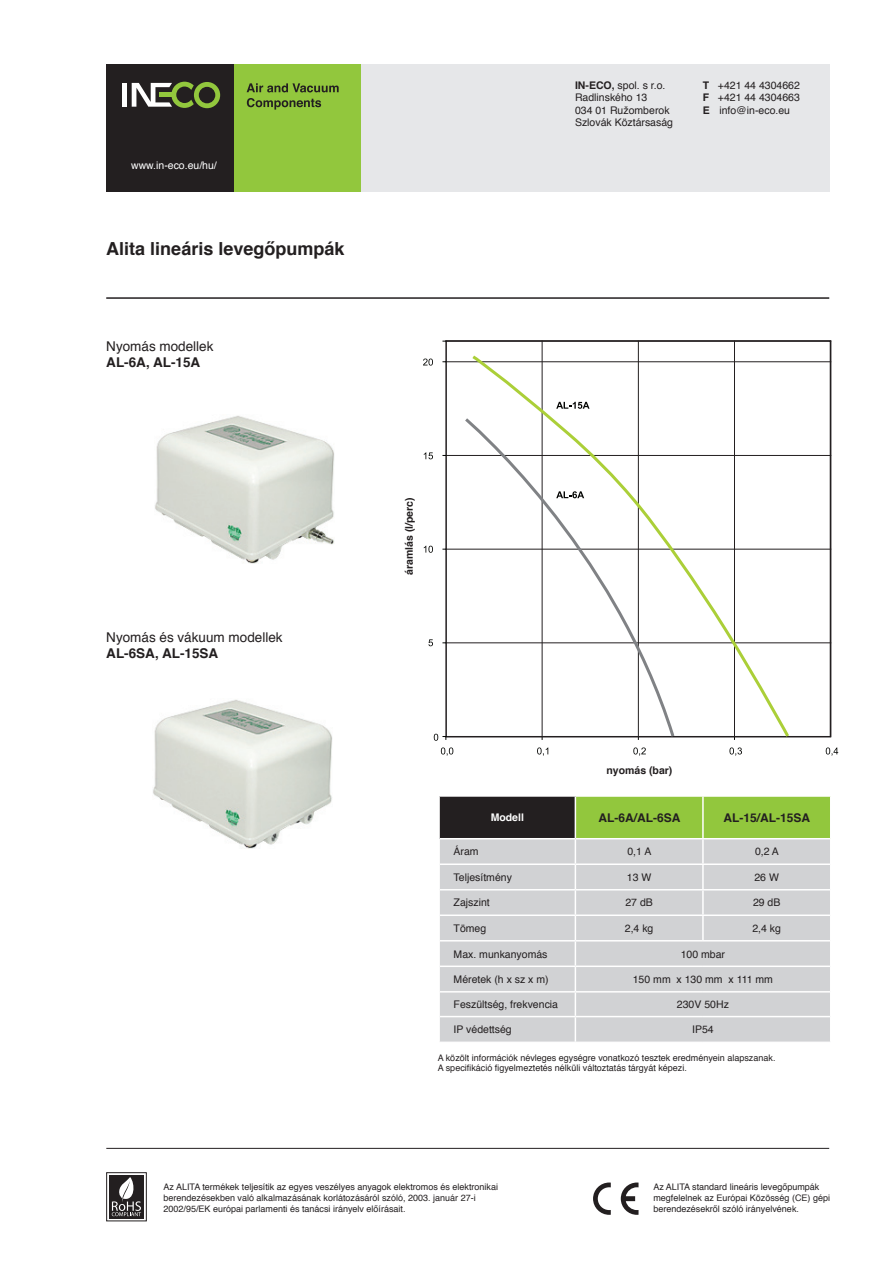
<style>
.page{position:relative;width:893px;height:1263px;background:#fff}
.page>*{position:absolute;margin:0;border:0;box-sizing:border-box;transform-origin:0 0}
.t1{font:700 18px "Helvetica";color:#231f20}
.t2{font:13.5px "Helvetica";color:#231f20}
.t3{font:700 13.5px "Helvetica";color:#231f20}
.t4{font:700 12px "Helvetica";color:#231f20}
.t5{font:10.5px "Helvetica";color:#231f20}
.t6{font:700 10.5px "Helvetica";color:#231f20}
.t7{font:10.5px "Helvetica";color:#fff}
.t8{font:700 10.5px "Helvetica";color:#fff}
.t9{font:9px/10.8px "Helvetica";color:#231f20}
.s1{font-weight:700}
</style>
<div class="page">
<div style="left:106px;top:1172px;width:41px;height:49px;border:1px solid #231f20"></div>
<div style="left:109px;top:1175px;width:35px;height:43px;background:#231f20"></div>
<svg style="left:112px;top:1177px;width:29px;height:39px"></svg>
<svg style="left:593px;top:1182px;width:18px;height:33px"></svg>
<svg style="left:621px;top:1182px;width:17px;height:33px"></svg>
<hr style="left:106px;top:1148px;width:723px;height:1px;background:#231f20">
<div style="left:319px;top:64px;width:510px;height:127px;background:#e6e7e9"></div>
<div style="left:234px;top:64px;width:127px;height:127px;background:#92c73d"></div>
<svg style="left:247px;top:98px;width:74px;height:12px"></svg>
<svg style="left:247px;top:83px;width:92px;height:9px"></svg>
<div style="left:106px;top:64px;width:128px;height:127px;background:#231f20"></div>
<div style="left:122px;top:83px;width:5px;height:24px;background:#fff"></div>
<svg style="left:132px;top:82px;width:88px;height:26px"></svg>
<hr style="left:106px;top:298px;width:723px;height:1px;background:#231f20">
<img style="left:155px;top:415px;width:179px;height:148px">
<img style="left:153px;top:699px;width:180px;height:149px">
<svg style="left:439px;top:796px;width:392px;height:246px;background:#c5cbbe"></svg>
<hr style="left:446px;top:643px;width:385px;height:1px;background:#231f20">
<hr style="left:446px;top:549px;width:385px;height:1px;background:#231f20">
<hr style="left:446px;top:455px;width:385px;height:1px;background:#231f20">
<hr style="left:446px;top:361px;width:385px;height:1px;background:#231f20">
<div style="left:445px;top:340px;width:386px;height:397px;border:2px solid #231f20"></div>
<hr style="left:542px;top:341px;width:1px;height:395px;background:#231f20">
<hr style="left:638px;top:341px;width:1px;height:395px;background:#231f20">
<hr style="left:734px;top:341px;width:1px;height:395px;background:#231f20">
<hr style="left:830px;top:341px;width:1px;height:395px;background:#231f20">
<svg style="left:434px;top:734px;width:13px;height:7px"></svg>
<svg style="left:428px;top:639px;width:5px;height:7px"></svg>
<svg style="left:424px;top:546px;width:9px;height:7px"></svg>
<svg style="left:424px;top:452px;width:9px;height:7px"></svg>
<svg style="left:423px;top:359px;width:10px;height:7px"></svg>
<svg style="left:441px;top:747px;width:12px;height:9px"></svg>
<svg style="left:537px;top:747px;width:11px;height:9px"></svg>
<svg style="left:633px;top:747px;width:13px;height:9px"></svg>
<svg style="left:729px;top:747px;width:13px;height:9px"></svg>
<svg style="left:826px;top:747px;width:12px;height:9px"></svg>
<svg style="left:470px;top:354px;width:321px;height:385px"></svg>
<svg style="left:463px;top:416px;width:214px;height:324px"></svg>
<p class="t7" style="left:131px;top:158px;width:87px">www.in-eco.eu/hu/</p>
<p class="t1" style="left:106px;top:234px;width:240px">Alita lineáris levegőpumpák</p>
<p class="t2" style="left:106px;top:336px;width:109px">Nyomás modellek</p>
<p class="t3" style="left:106px;top:351px;width:96px">AL-6A, AL-15A</p>
<p class="t2" style="left:106px;top:627px;width:178px">Nyomás és vákuum modellek</p>
<p class="t3" style="left:106px;top:643px;width:114px">AL-6SA, AL-15SA</p>
<p class="t5" style="left:575px;top:77px;width:92px"><span class="s1">IN-ECO,</span> spol. s r.o.</p>
<p class="t5" style="left:575px;top:89px;width:74px">Radlinského 13</p>
<p class="t5" style="left:575px;top:102px;width:96px">034 01 Ružomberok</p>
<p class="t5" style="left:575px;top:115px;width:100px">Szlovák Köztársaság</p>
<p class="t5" style="left:703px;top:77px;width:99px"><span class="s1">T</span> +421 44 4304662</p>
<p class="t5" style="left:703px;top:89px;width:99px"><span class="s1">F</span> +421 44 4304663</p>
<p class="t5" style="left:703px;top:102px;width:89px"><span class="s1">E</span> info@in-eco.eu</p>
<p class="t6" style="left:401px;top:575px;width:79px;rotate:-90deg">áramlás (l/perc)</p>
<p class="t6" style="left:606px;top:762px;width:67px">nyomás (bar)</p>
<p class="t8" style="left:491px;top:809px;width:35px">Modell</p>
<p class="t4" style="left:598px;top:808px;width:83px">AL-6A/AL-6SA</p>
<p class="t4" style="left:724px;top:808px;width:88px">AL-15/AL-15SA</p>
<p class="t5" style="left:454px;top:844px;width:27px">Áram</p>
<p class="t5" style="left:627px;top:844px;width:25px">0,1 A</p>
<p class="t5" style="left:755px;top:844px;width:25px">0,2 A</p>
<p class="t5" style="left:454px;top:869px;width:60px">Teljesítmény</p>
<p class="t5" style="left:627px;top:869px;width:26px">13 W</p>
<p class="t5" style="left:754px;top:869px;width:26px">26 W</p>
<p class="t5" style="left:454px;top:895px;width:38px">Zajszint</p>
<p class="t5" style="left:625px;top:895px;width:29px">27 dB</p>
<p class="t5" style="left:753px;top:895px;width:29px">29 dB</p>
<p class="t5" style="left:454px;top:920px;width:34px">Tömeg</p>
<p class="t5" style="left:625px;top:920px;width:30px">2,4 kg</p>
<p class="t5" style="left:752px;top:920px;width:30px">2,4 kg</p>
<p class="t5" style="left:454px;top:946px;width:95px">Max. munkanyomás</p>
<p class="t5" style="left:681px;top:946px;width:46px">100 mbar</p>
<p class="t5" style="left:454px;top:971px;width:97px">Méretek (h x sz x m)</p>
<p class="t5" style="left:633px;top:971px;width:142px">150 mm x 130 mm x 111 mm</p>
<p class="t5" style="left:454px;top:996px;width:106px">Feszültség, frekvencia</p>
<p class="t5" style="left:677px;top:996px;width:53px">230V 50Hz</p>
<p class="t5" style="left:454px;top:1021px;width:60px">IP védettség</p>
<p class="t5" style="left:692px;top:1021px;width:23px">IP54</p>
<p class="t9" style="left:438px;top:1052px;width:339px">A közölt információk névleges egységre vonatkozó tesztek eredményein alapszanak.</p>
<p class="t9" style="left:438px;top:1063px;width:251px">A specifikáció figyelmeztetés nélküli változtatás tárgyát képezi.</p>
<p class="t9" style="left:164px;top:1182px;width:336px">Az ALITA termékek teljesítik az egyes veszélyes anyagok elektromos és elektronikai berendezésekben való alkalmazásának korlátozásáról szóló, 2003. január 27-i<br>2002/95/EK európai parlamenti és tanácsi irányelv előírásait.</p>
<p class="t9" style="left:653px;top:1182px;width:178px">Az ALITA standard lineáris levegőpumpák megfelelnek az Európai Közösség (CE) gépi berendezésekről szóló irányelvének.</p>
</div>
